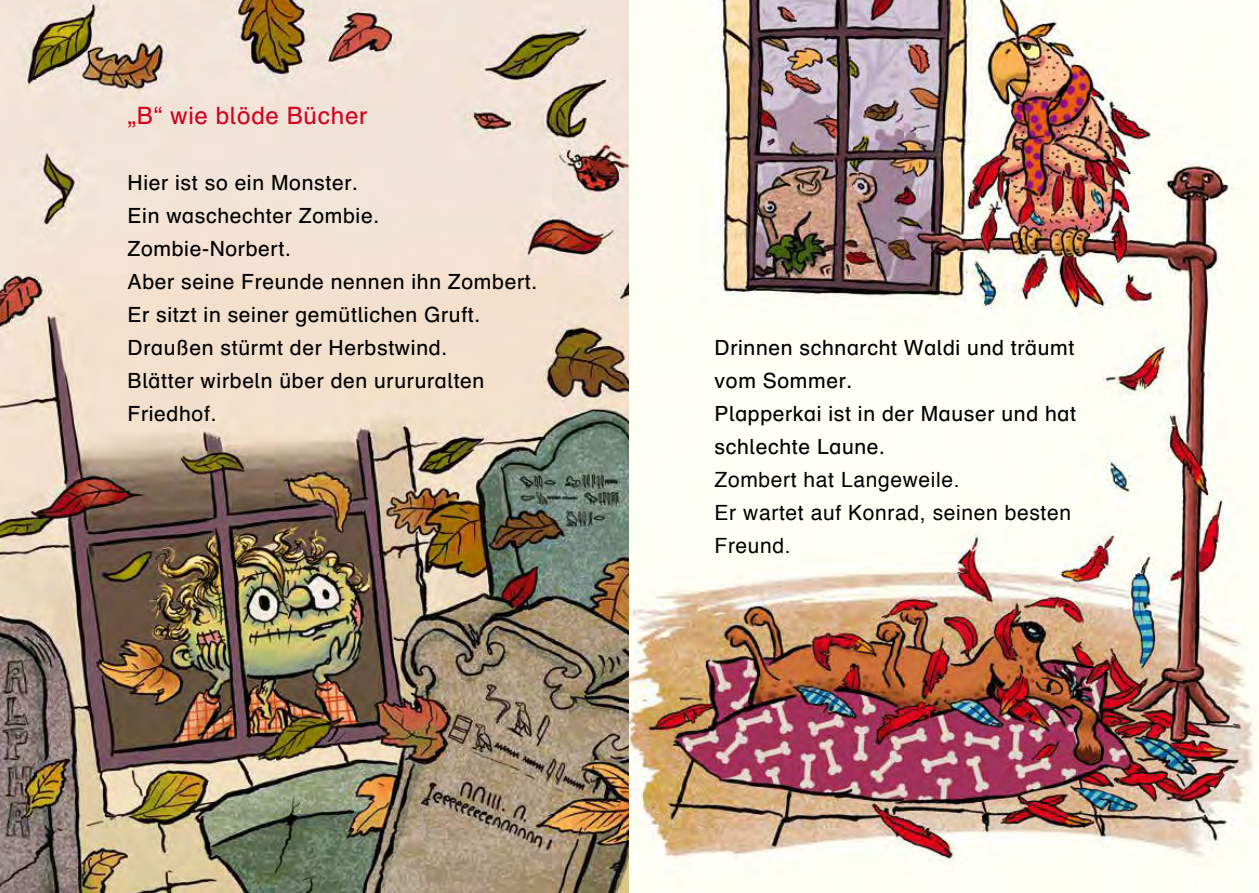
<style>
.page{position:relative;width:1259px;height:893px;background:#fff}
.page>*{position:absolute;margin:0;border:0;box-sizing:border-box;transform-origin:0 0}
.t1{font:24px "Schulbuch Nord";letter-spacing:.03em;color:#d4021d}
.t2{font:21px/33px "Schulbuch Nord";letter-spacing:.03em;color:#000}
.t3{font:21px/33px "Helvetica";letter-spacing:.03em;color:#000}
</style>
<div class="page">
<img style="left:0;top:0;width:1259px;height:893px">
<p class="t1" style="left:128px;top:100px;width:241px">„B“ wie blöde Bücher</p>
<p class="t2" style="left:128px;top:165px;width:411px">Hier ist so ein Monster.<br>Ein waschechter Zombie.<br>Zombie-Norbert.<br>Aber seine Freunde nennen ihn Zombert.<br>Er sitzt in seiner gemütlichen Gruft.<br>Draußen stürmt der Herbstwind.<br>Blätter wirbeln über den urururalten<br>Friedhof.</p>
<p class="t2" style="left:714px;top:330px;width:363px">Drinnen schnarcht Waldi und träumt vom Sommer.<br>Plapperkai ist in der Mauser und hat schlechte Laune.</p>
<p class="t3" style="left:714px;top:464px;width:358px">Zombert hat Langeweile.<br>Er wartet auf Konrad, seinen besten<br>Freund.</p>
</div>
